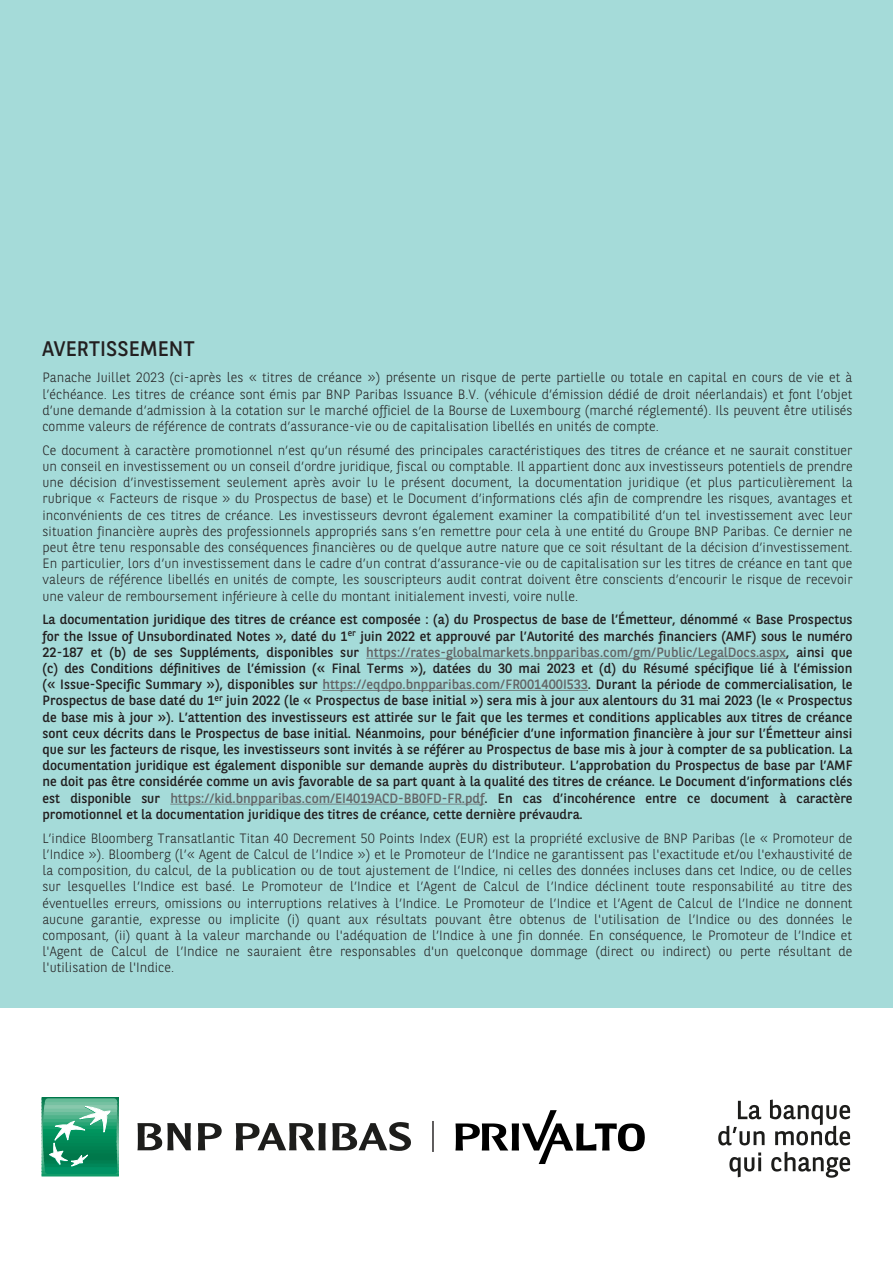
<style>
.page{position:relative;width:893px;height:1264px;background:#fff}
.page>*{position:absolute;margin:0;border:0;box-sizing:border-box;transform-origin:0 0}
.t1{font:21px "BNPP Sans";color:#231f20}
.t2{font:300 13.5px/16.2px "BNPP Sans";color:#231f20;text-align:justify}
.t3{font:13.5px/16.2px "BNPP Sans";color:#231f20;text-align:justify}
.s1{color:#636466}
</style>
<div class="page">
<div style="left:0;top:0;width:892px;height:1008px;background:#a5dbd9"></div>
<svg style="left:366px;top:657px;width:420px;height:1px"></svg>
<svg style="left:322px;top:690px;width:266px;height:1px"></svg>
<svg style="left:170px;top:803px;width:314px;height:1px"></svg>
<div style="left:42px;top:1097px;width:76px;height:1px;border:1px solid #00774a"></div>
<div style="left:42px;top:1098px;width:76px;height:4px;background:#097c51;border:1px solid #097c51"></div>
<div style="left:42px;top:1102px;width:76px;height:3px;background:#128257;border:1px solid #128257"></div>
<div style="left:42px;top:1109px;width:76px;height:3px;background:#268d65;border:1px solid #268d65"></div>
<hr style="left:42px;top:1112px;width:76px;height:3px;background:#2f936c">
<hr style="left:42px;top:1115px;width:76px;height:4px;background:#399973">
<hr style="left:42px;top:1119px;width:76px;height:3px;background:#429e79">
<hr style="left:42px;top:1122px;width:76px;height:4px;background:#4ca480">
<hr style="left:42px;top:1126px;width:76px;height:3px;background:#56aa87">
<hr style="left:42px;top:1129px;width:76px;height:4px;background:#5faf8e">
<hr style="left:42px;top:1133px;width:76px;height:3px;background:#69b595">
<hr style="left:42px;top:1136px;width:76px;height:4px;background:#72bb9c">
<hr style="left:42px;top:1140px;width:76px;height:3px;background:#7bc0a2">
<hr style="left:42px;top:1143px;width:76px;height:4px;background:#85c6aa">
<hr style="left:42px;top:1146px;width:76px;height:4px;background:#82c6a8">
<hr style="left:42px;top:1150px;width:76px;height:3px;background:#73c0a0">
<hr style="left:42px;top:1153px;width:76px;height:4px;background:#65bb98">
<hr style="left:42px;top:1157px;width:76px;height:3px;background:#57b690">
<div style="left:42px;top:1160px;width:76px;height:4px;background:#48b088;border:1px solid #48b088"></div>
<div style="left:42px;top:1164px;width:76px;height:3px;background:#39ab7f;border:1px solid #39ab7f"></div>
<div style="left:42px;top:1167px;width:76px;height:4px;background:#2ca678;border:1px solid #2ca678"></div>
<div style="left:42px;top:1171px;width:76px;height:3px;background:#1da06f;border:1px solid #1da06f"></div>
<div style="left:42px;top:1174px;width:76px;height:1px;border:1px solid #109b68"></div>
<svg style="left:43px;top:1098px;width:74px;height:75px"></svg>
<svg style="left:137px;top:1123px;width:54px;height:26px"></svg>
<svg style="left:198px;top:1123px;width:24px;height:26px"></svg>
<svg style="left:236px;top:1123px;width:90px;height:26px"></svg>
<svg style="left:332px;top:1122px;width:79px;height:28px"></svg>
<svg style="left:737px;top:1100px;width:24px;height:19px"></svg>
<svg style="left:718px;top:1125px;width:46px;height:20px"></svg>
<svg style="left:770px;top:1099px;width:80px;height:46px"></svg>
<svg style="left:729px;top:1152px;width:32px;height:24px"></svg>
<svg style="left:771px;top:1151px;width:79px;height:26px"></svg>
<svg style="left:455px;top:1110px;width:189px;height:53px"></svg>
<hr style="left:432px;top:1120px;width:1px;height:31px;background:#231f20">
<p class="t1" style="left:42px;top:336px;width:154px">AVERTISSEMENT</p>
<p class="t2" style="left:42px;top:369px;width:811px">Panache Juillet 2023 (ci-après les « titres de créance ») présente un risque de perte partielle ou totale en capital en cours de vie et à l’échéance. Les titres de créance sont émis par BNP Paribas Issuance B.V. (véhicule d’émission dédié de droit néerlandais) et font l’objet d’une demande d’admission à la cotation sur le marché officiel de la Bourse de Luxembourg (marché réglementé). Ils peuvent être utilisés comme valeurs de référence de contrats d’assurance-vie ou de capitalisation libellés en unités de compte.</p>
<p class="t2" style="left:42px;top:442px;width:811px">Ce document à caractère promotionnel n’est qu’un résumé des principales caractéristiques des titres de créance et ne saurait constituer un conseil en investissement ou un conseil d’ordre juridique, fiscal ou comptable. Il appartient donc aux investisseurs potentiels de prendre une décision d’investissement seulement après avoir lu le présent document, la documentation juridique (et plus particulièrement la rubrique « Facteurs de risque » du Prospectus de base) et le Document d’informations clés afin de comprendre les risques, avantages et inconvénients de ces titres de créance. Les investisseurs devront également examiner la compatibilité d’un tel investissement avec leur situation financière auprès des professionnels appropriés sans s’en remettre pour cela à une entité du Groupe BNP Paribas. Ce dernier ne peut être tenu responsable des conséquences financières ou de quelque autre nature que ce soit résultant de la décision d’investissement.<br>En particulier, lors d’un investissement dans le cadre d’un contrat d’assurance-vie ou de capitalisation sur les titres de créance en tant que valeurs de référence libellés en unités de compte, les souscripteurs audit contrat doivent être conscients d’encourir le risque de recevoir une valeur de remboursement inférieure à celle du montant initialement investi, voire nulle.</p>
<p class="t3" style="left:42px;top:611px;width:811px">La documentation juridique des titres de créance est composée : (a) du Prospectus de base de l’Émetteur, dénommé « Base Prospectus for the Issue of Unsubordinated Notes », daté du 1<sup>er</sup> juin 2022 et approuvé par l’Autorité des marchés financiers (AMF) sous le numéro 22-187 et (b) de ses Suppléments, disponibles sur <span class="s1">https://rates-globalmarkets.bnpparibas.com/gm/Public/LegalDocs.aspx</span>, ainsi que (c) des Conditions définitives de l’émission (« Final Terms »), datées du 30 mai 2023 et (d) du Résumé spécifique lié à l’émission (« Issue-Specific Summary »), disponibles sur <span class="s1">https://eqdpo.bnpparibas.com/FR001400I533</span>. Durant la période de commercialisation, le Prospectus de base daté du 1<sup>er</sup> juin 2022 (le « Prospectus de base initial ») sera mis à jour aux alentours du 31 mai 2023 (le « Prospectus de base mis à jour »). L’attention des investisseurs est attirée sur le fait que les termes et conditions applicables aux titres de créance sont ceux décrits dans le Prospectus de base initial. Néanmoins, pour bénéficier d’une information financière à jour sur l’Émetteur ainsi que sur les facteurs de risque, les investisseurs sont invités à se référer au Prospectus de base mis à jour à compter de sa publication. La documentation juridique est également disponible sur demande auprès du distributeur. L’approbation du Prospectus de base par l’AMF ne doit pas être considérée comme un avis favorable de sa part quant à la qualité des titres de créance. Le Document d’informations clés est disponible sur <span class="s1">https://kid.bnpparibas.com/EI4019ACD-BB0FD-FR.pdf</span>. En cas d’incohérence entre ce document à caractère promotionnel et la documentation juridique des titres de créance, cette dernière prévaudra.</p>
<p class="t2" style="left:42px;top:829px;width:811px">L’indice Bloomberg Transatlantic Titan 40 Decrement 50 Points Index (EUR) est la propriété exclusive de BNP Paribas (le « Promoteur de l’Indice »). Bloomberg (l’« Agent de Calcul de l’Indice ») et le Promoteur de l’Indice ne garantissent pas l'exactitude et/ou l'exhaustivité de la composition, du calcul, de la publication ou de tout ajustement de l’Indice, ni celles des données incluses dans cet Indice, ou de celles sur lesquelles l’Indice est basé. Le Promoteur de l’Indice et l’Agent de Calcul de l’Indice déclinent toute responsabilité au titre des éventuelles erreurs, omissions ou interruptions relatives à l’Indice. Le Promoteur de l’Indice et l’Agent de Calcul de l’Indice ne donnent aucune garantie, expresse ou implicite (i) quant aux résultats pouvant être obtenus de l'utilisation de l’Indice ou des données le composant, (ii) quant à la valeur marchande ou l'adéquation de l’Indice à une fin donnée. En conséquence, le Promoteur de l’Indice et l'Agent de Calcul de l’Indice ne sauraient être responsables d'un quelconque dommage (direct ou indirect) ou perte résultant de l'utilisation de l'Indice.</p>
</div>
